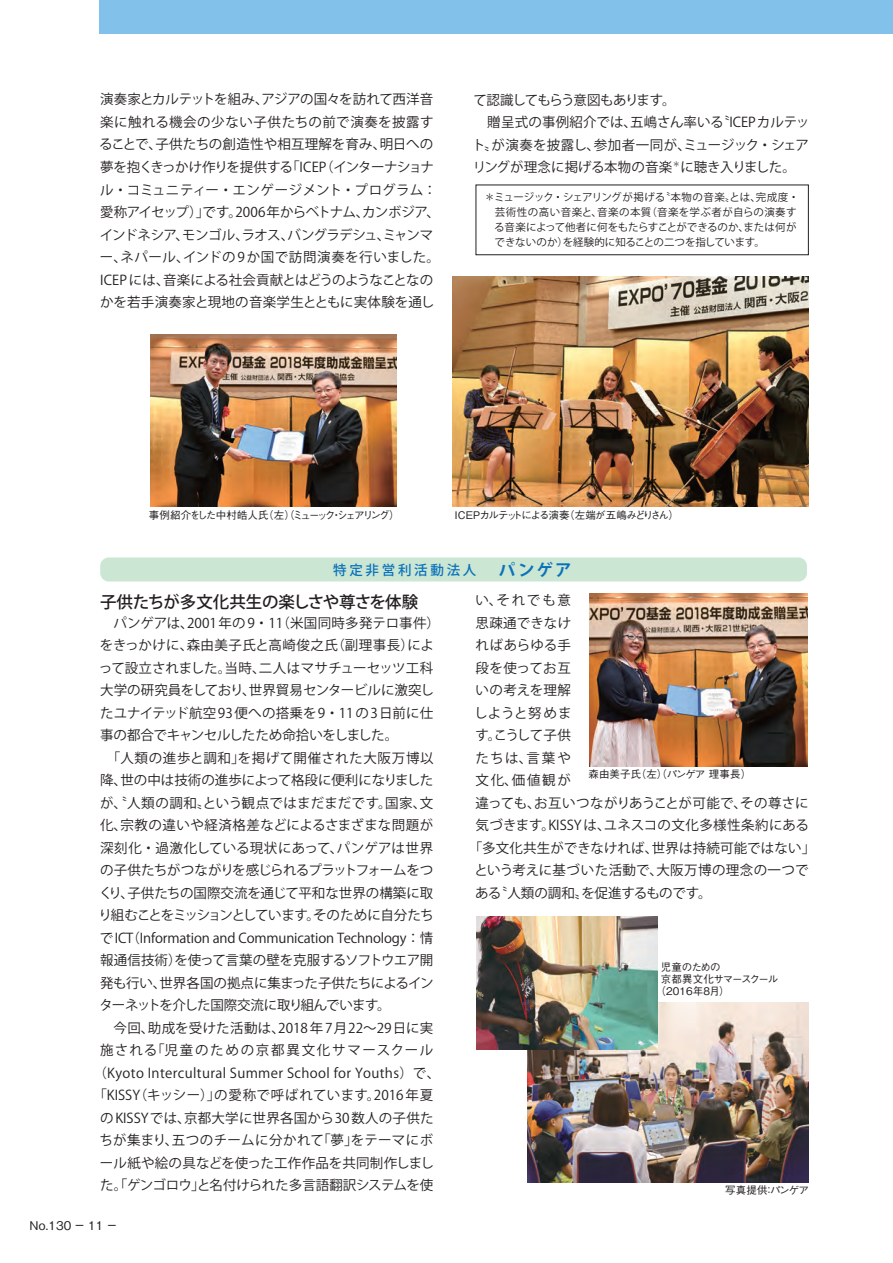
<style>
.page{position:relative;width:893px;height:1263px;background:#fff}
.page>*{position:absolute;margin:0;border:0;box-sizing:border-box;transform-origin:0 0}
.t1{font:500 16.5px "Koz Go Pro";letter-spacing:-.01em;color:#231f20}
.t2{font:700 16.5px "Koz Go Pro";color:#0b72ba}
.t3{font:13.5px/22.5px "Koz Go Pro";color:#231f20}
.t4{font:13.5px "Koz Go Pro";letter-spacing:.02em;color:#231f20}
.t5{font:13.5px "Koz Go Pro";letter-spacing:.03em;color:#231f20}
.t6{font:13.5px "Koz Go Pro";letter-spacing:.025em;color:#231f20}
.t7{font:13.5px "Koz Go Pro";letter-spacing:-.06em;color:#231f20}
.t8{font:13.5px "Koz Go Pro";letter-spacing:-.025em;color:#231f20}
.t9{font:13.5px "Koz Go Pro";letter-spacing:.04em;color:#231f20}
.t10{font:13.5px "Koz Go Pro";letter-spacing:-.045em;color:#231f20}
.t11{font:13.5px "Koz Go Pro";letter-spacing:.05em;color:#231f20}
.t12{font:13.5px "Koz Go Pro";letter-spacing:.035em;color:#231f20}
.t13{font:13.5px "Koz Go Pro";letter-spacing:-.02em;color:#231f20}
.t14{font:13.5px "Koz Go Pro";letter-spacing:-.05em;color:#231f20}
.t15{font:13.5px "Koz Go Pro";letter-spacing:.13em;color:#231f20}
.t16{font:500 13.5px "Koz Go Pro";letter-spacing:.2em;color:#0b72ba}
.t17{font:500 12px "Gothic BBB Pro";color:#231f20}
.t18{font:10.5px/15px "Koz Go Pro";color:#231f20}
.t19{font:500 10.5px "Gothic BBB Pro";letter-spacing:-.08em;color:#231f20}
.t20{font:500 10.5px "Gothic BBB Pro";letter-spacing:-.16em;color:#231f20}
.t21{font:500 10.5px "Gothic BBB Pro";color:#231f20}
.t22{font:500 10.5px "Gothic BBB Pro";letter-spacing:-.1em;color:#231f20}
.t23{font:500 10.5px "Gothic BBB Pro";letter-spacing:.01em;color:#231f20}
.t24{font:500 10.5px "Gothic BBB Pro";letter-spacing:-.04em;color:#231f20}
</style>
<div class="page">
<div style="left:100px;top:0;width:793px;height:34px;background:#82c1ea"></div>
<img style="left:527px;top:1003px;width:281px;height:180px">
<img style="left:477px;top:917px;width:181px;height:132px">
<div style="left:100px;top:557px;width:707px;height:24px;background:#cbe6d3;border-radius:9px"></div>
<img style="left:150px;top:334px;width:246px;height:173px">
<img style="left:452px;top:276px;width:356px;height:231px">
<img style="left:590px;top:593px;width:217px;height:173px">
<div style="left:476px;top:185px;width:332px;height:70px;border:1px solid #231f20"></div>
<p class="t3" style="left:99px;top:89px;width:342px">演奏家とカルテットを組み、アジアの国々を訪れて西洋音楽に触れる機会の少ない子供たちの前で演奏を披露することで、子供たちの創造性や相互理解を育み、明日への夢を抱くきっかけ作りを提供する「ICEP（インターナショナル・コミュニティー・エンゲージメント・プログラム：愛称アイセップ）」です。2006年からベトナム、カンボジア、インドネシア、モンゴル、ラオス、バングラデシュ、ミャンマー、ネパール、インドの 9 か国で訪問演奏を行いました。<br>ICEP には、音楽による社会貢献とはどうのようなことなのかを若手演奏家と現地の音楽学生とともに実体験を通し</p>
<p class="t3" style="left:472px;top:89px;width:339px">て認識してもらう意図もあります。<br>　贈呈式の事例紹介では、五嶋さん率いる〝ICEPカルテット〟が演奏を披露し、参加者一同が、ミュージック・シェアリングが理念に掲げる本物の音楽<sup>＊</sup>に聴き入りました。</p>
<p class="t18" style="left:494px;top:190px;width:306px;text-indent:-10px">＊ミュージック・シェアリングが掲げる〝本物の音楽〟とは、完成度・芸術性の高い音楽と、音楽の本質（音楽を学ぶ者が自らの演奏する音楽によって他者に何をもたらすことができるのか、または何ができないのか）を経験的に知ることの二つを指しています。</p>
<p class="t20" style="left:149px;top:506px;width:252px">事例紹介をした中村皓人氏（左）（ミューック・シェアリング）</p>
<p class="t19" style="left:455px;top:506px;width:226px">ICEPカルテットによる演奏（左端が五嶋みどりさん）</p>
<p class="t16" style="left:333px;top:561px;width:145px">特定非営利活動法人</p>
<p class="t2" style="left:499px;top:559px;width:74px">パンゲア</p>
<p class="t1" style="left:100px;top:591px;width:320px">子供たちが多文化共生の楽しさや尊さを体験</p>
<p class="t3" style="left:100px;top:612px;width:341px">　パンゲアは、2001 年の 9・11（米国同時多発テロ事件）</p>
<p class="t9" style="left:100px;top:636px;width:336px">をきっかけに、森由美子氏と高崎俊之氏（副理事長）によ</p>
<p class="t3" style="left:99px;top:657px;width:336px">って設立されました。当時、二人はマサチューセッツ工科</p>
<p class="t3" style="left:100px;top:679px;width:335px">大学の研究員をしており、世界貿易センタービルに激突し</p>
<p class="t3" style="left:100px;top:702px;width:335px">たユナイテッド航空 93 便への搭乗を9・11 の 3日前に仕</p>
<p class="t13" style="left:100px;top:726px;width:300px">事の都合でキャンセルしたため命拾いをしました。</p>
<p class="t11" style="left:100px;top:749px;width:335px">　「人類の進歩と調和」を掲げて開催された大阪万博以</p>
<p class="t3" style="left:100px;top:769px;width:335px">降、世の中は技術の進歩によって格段に便利になりました</p>
<p class="t3" style="left:100px;top:792px;width:335px">が、〝人類の調和〟という観点ではまだまだです。国家、文</p>
<p class="t12" style="left:100px;top:816px;width:335px">化、宗教の違いや経済格差などによるさまざまな問題が</p>
<p class="t3" style="left:100px;top:837px;width:335px">深刻化・過激化している現状にあって、パンゲアは世界</p>
<p class="t10" style="left:100px;top:861px;width:335px">の子供たちがつながりを感じられるプラットフォームをつ</p>
<p class="t3" style="left:99px;top:882px;width:336px">くり、子供たちの国際交流を通じて平和な世界の構築に取</p>
<p class="t7" style="left:99px;top:906px;width:337px">り組むことをミッションとしています。そのために自分たち</p>
<p class="t3" style="left:100px;top:927px;width:335px">でICT（Information and Communication Technology：情</p>
<p class="t3" style="left:100px;top:949px;width:335px">報通信技術）を使って言葉の壁を克服するソフトウエア開</p>
<p class="t3" style="left:100px;top:972px;width:335px">発も行い、世界各国の拠点に集まった子供たちによるイン</p>
<p class="t14" style="left:99px;top:996px;width:293px">ターネットを介した国際交流に取り組んでいます。</p>
<p class="t3" style="left:100px;top:1017px;width:335px">　今回、助成を受けた活動は、2018 年 7月22～29日に実</p>
<p class="t15" style="left:100px;top:1041px;width:335px">施される「児童のための京都異文化サマースクール</p>
<p class="t6" style="left:93px;top:1064px;width:348px">（Kyoto Intercultural Summer School for Youths）で、</p>
<p class="t4" style="left:93px;top:1086px;width:341px">「KISSY（キッシー）」の愛称で呼ばれています。2016 年夏</p>
<p class="t4" style="left:100px;top:1109px;width:335px">のKISSYでは、京都大学に世界各国から30数人の子供た</p>
<p class="t4" style="left:99px;top:1131px;width:335px">ちが集まり、五つのチームに分かれて「夢」をテーマにボ</p>
<p class="t4" style="left:100px;top:1154px;width:336px">ール紙や絵の具などを使った工作作品を共同制作しまし</p>
<p class="t8" style="left:100px;top:1176px;width:335px">た。「ゲンゴロウ」と名付けられた多言語翻訳システムを使</p>
<p class="t3" style="left:475px;top:589px;width:97px">い、それでも意</p>
<p class="t4" style="left:475px;top:614px;width:97px">思疎通できなけ</p>
<p class="t3" style="left:475px;top:634px;width:97px">ればあらゆる手</p>
<p class="t5" style="left:475px;top:659px;width:97px">段を使ってお互</p>
<p class="t5" style="left:475px;top:681px;width:97px">いの考えを理解</p>
<p class="t5" style="left:474px;top:704px;width:99px">しようと努めま</p>
<p class="t3" style="left:475px;top:724px;width:97px">す。こうして子供</p>
<p class="t3" style="left:475px;top:747px;width:97px">たちは、言葉や</p>
<p class="t3" style="left:475px;top:769px;width:97px">文化、価値観が</p>
<p class="t3" style="left:475px;top:792px;width:335px">違っても、お互いつながりあうことが可能で、その尊さに</p>
<p class="t3" style="left:475px;top:814px;width:335px">気づきます。KISSY は、ユネスコの文化多様性条約にある</p>
<p class="t3" style="left:469px;top:837px;width:348px">「多文化共生ができなければ、世界は持続可能ではない」</p>
<p class="t5" style="left:474px;top:861px;width:336px">という考えに基づいた活動で、大阪万博の理念の一つで</p>
<p class="t3" style="left:475px;top:882px;width:238px">ある〝人類の調和〟を促進するものです。</p>
<p class="t21" style="left:588px;top:766px;width:164px">森由美子氏（左）（パンゲア 理事長）</p>
<p class="t19" style="left:661px;top:958px;width:61px">児童のための</p>
<p class="t22" style="left:661px;top:970px;width:119px">京都異文化サマースクール</p>
<p class="t23" style="left:655px;top:982px;width:76px">（2016年8月）</p>
<p class="t24" style="left:725px;top:1182px;width:85px">写真提供：パンゲア</p>
<p class="t17" style="left:30px;top:1215px;width:88px">No.130 一 11 一</p>
</div>
